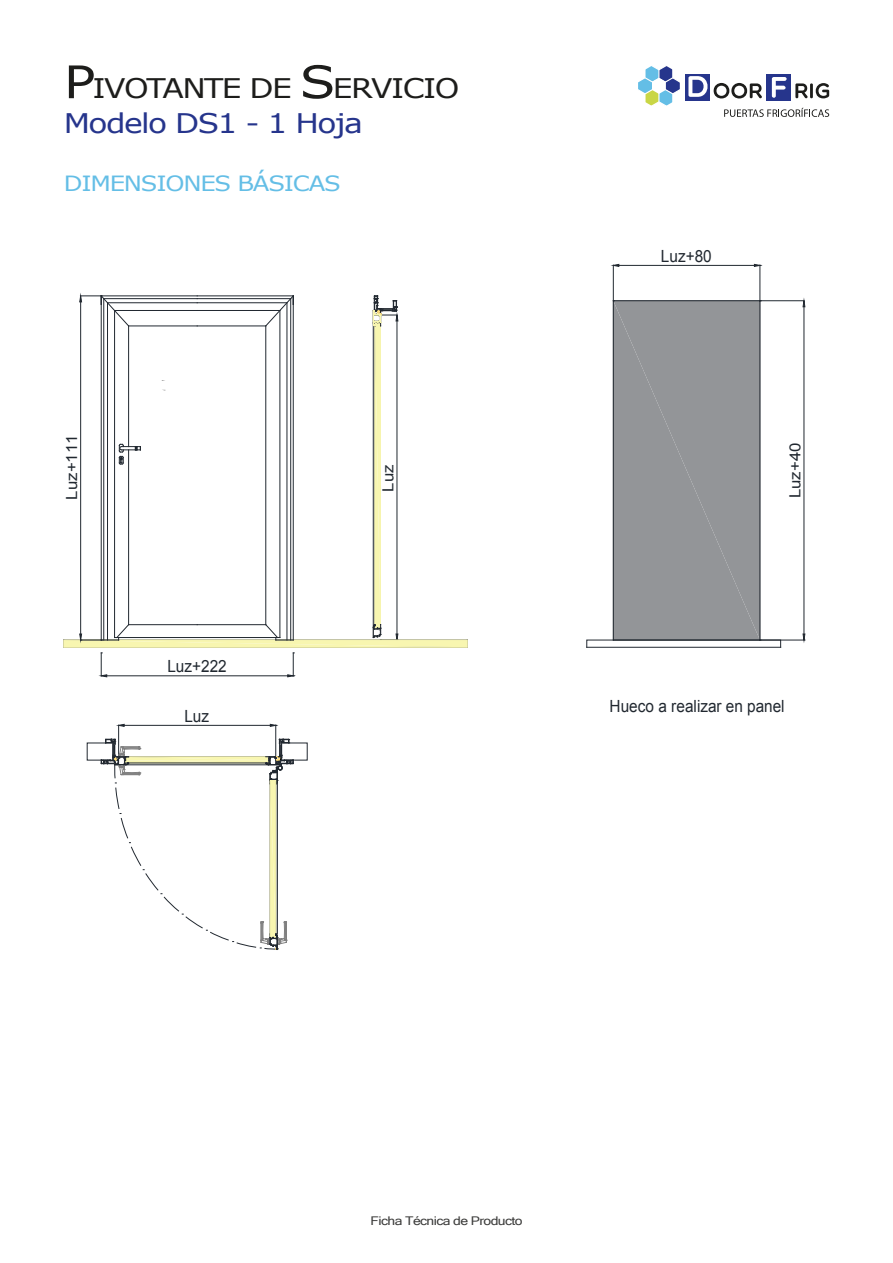
<style>
.page{position:relative;width:893px;height:1263px;background:#fff}
.page>*{position:absolute;margin:0;border:0;box-sizing:border-box;transform-origin:0 0}
.t1{font:27px/34.3px "Verdana";letter-spacing:-.05em;color:#1d1d1b;scale:1.16 1}
.t2{font:21px "Verdana";letter-spacing:-.05em;color:#64bee6;scale:1.16 1}
.t3{font:16.8px "Arial";color:#212830;scale:.91 1}
.t4{font:15.3px "Arial";color:#212830;scale:1.09 1}
.t5{font:12px "Microsoft Sans Serif";letter-spacing:-.04em;color:#3c3c3b;scale:1.16 1}
.s1{font-size:45px}
.s2{color:#26358c}
</style>
<div class="page">
<svg style="left:724px;top:108px;width:105px;height:9px"></svg>
<div style="left:767px;top:74px;width:24px;height:26px;background:#26358c"></div>
<div style="left:686px;top:74px;width:24px;height:26px;background:#26358c"></div>
<svg style="left:795px;top:83px;width:35px;height:16px"></svg>
<svg style="left:772px;top:77px;width:15px;height:21px"></svg>
<svg style="left:688px;top:76px;width:74px;height:23px"></svg>
<svg style="left:638px;top:66px;width:42px;height:40px"></svg>
<hr style="left:118px;top:725px;width:1px;height:32px;background:#212830">
<hr style="left:275px;top:725px;width:1px;height:32px;background:#212830">
<hr style="left:124px;top:725px;width:146px;height:1px;background:#212830">
<svg style="left:270px;top:724px;width:7px;height:2px"></svg>
<div style="left:615px;top:303px;width:143px;height:335px;background:#939598"></div>
<hr style="left:760px;top:300px;width:44px;height:1px;background:#212830">
<hr style="left:760px;top:640px;width:44px;height:1px;background:#212830">
<hr style="left:804px;top:307px;width:1px;height:327px;background:#212830">
<svg style="left:803px;top:300px;width:2px;height:7px"></svg>
<svg style="left:803px;top:634px;width:2px;height:7px"></svg>
<hr style="left:613px;top:265px;width:1px;height:36px;background:#212830">
<hr style="left:760px;top:265px;width:1px;height:36px;background:#212830">
<hr style="left:619px;top:265px;width:135px;height:1px;background:#212830">
<svg style="left:754px;top:264px;width:7px;height:2px"></svg>
<hr style="left:587px;top:647px;width:194px;height:1px;background:#212830">
<div style="left:613px;top:301px;width:147px;height:339px;border:1px solid #212830"></div>
<hr style="left:613px;top:640px;width:147px;height:1px;background:#212830">
<hr style="left:107px;top:675px;width:181px;height:1px;background:#212830">
<svg style="left:101px;top:653px;width:6px;height:24px"></svg>
<svg style="left:288px;top:653px;width:6px;height:24px"></svg>
<svg style="left:64px;top:295px;width:403px;height:352px"></svg>
<hr style="left:197px;top:326px;width:69px;height:1px;background:#212830">
<hr style="left:114px;top:310px;width:1px;height:327px;background:#212830">
<hr style="left:107px;top:303px;width:1px;height:337px;background:#212830">
<hr style="left:103px;top:299px;width:1px;height:341px;background:#212830">
<hr style="left:101px;top:296px;width:1px;height:344px;background:#212830">
<hr style="left:101px;top:296px;width:96px;height:1px;background:#212830">
<hr style="left:115px;top:637px;width:165px;height:1px;background:#212830">
<svg style="left:100px;top:738px;width:194px;height:212px"></svg>
<h1 class="t1" style="left:64px;top:71px;width:342px"><span class="s1">P</span>IVOTANTE DE <span class="s1">S</span>ERVICIO<br><span class="s2">Modelo DS1 - 1 Hoja</span></h1>
<p class="t2" style="left:64px;top:169px;width:240px">DIMENSIONES BÁSICAS</p>
<p class="t4" style="left:62px;top:500px;width:61px;rotate:-90deg">Luz+111</p>
<p class="t3" style="left:167px;top:655px;width:67px">Luz+222</p>
<p class="t3" style="left:184px;top:705px;width:29px">Luz</p>
<p class="t4" style="left:378px;top:492px;width:26px;rotate:-90deg">Luz</p>
<p class="t3" style="left:661px;top:245px;width:57px">Luz+80</p>
<p class="t4" style="left:785px;top:498px;width:53px;rotate:-90deg">Luz+40</p>
<p class="t3" style="left:610px;top:695px;width:194px">Hueco a realizar en panel</p>
<p class="t5" style="left:371px;top:1213px;width:133px">Ficha Técnica de Producto</p>
</div>
